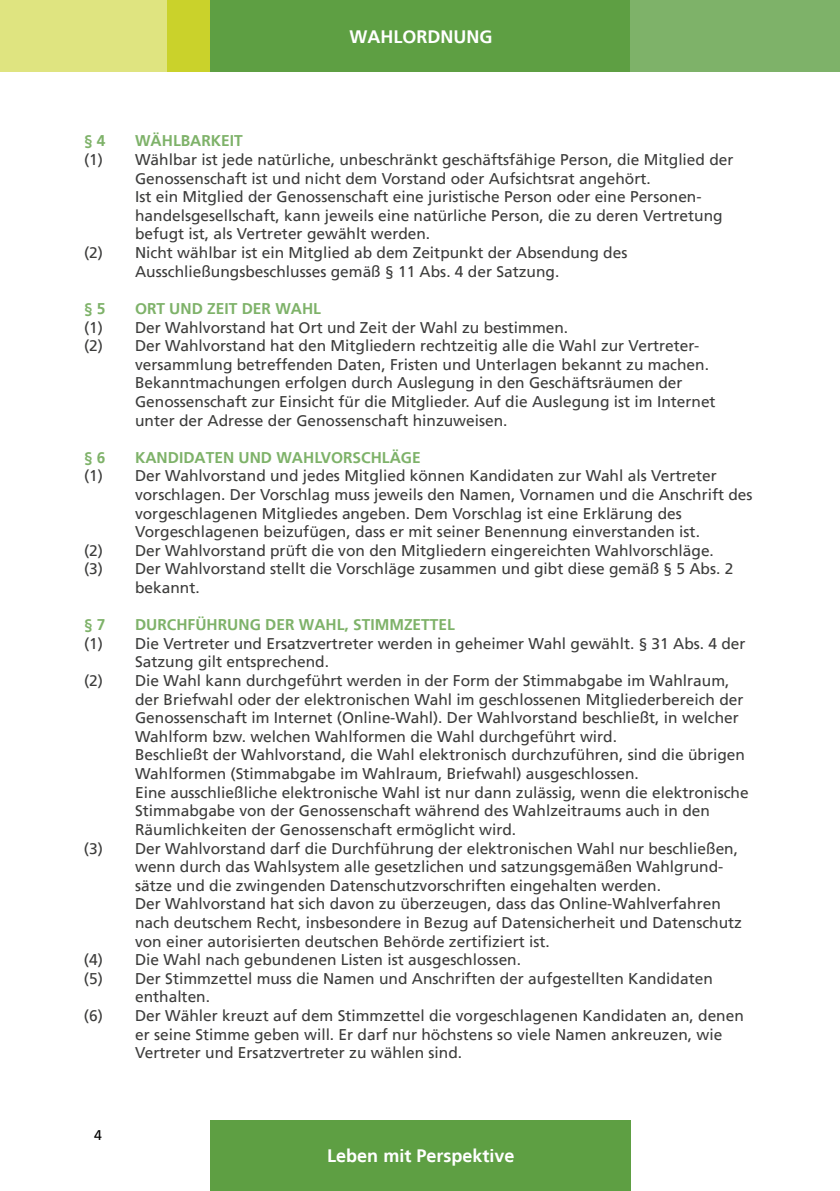
<style>
.page{position:relative;width:840px;height:1191px;background:#fff}
.page>*{position:absolute;margin:0;border:0;box-sizing:border-box;transform-origin:0 0}
.t1{font:700 18px "Frutiger LT";color:#fff}
.t2{font:15.6px "Frutiger LT";color:#3c3c3b}
.t3{font:700 15.6px "Frutiger LT";color:#7eb269}
.t4{font:14px "Frutiger LT";color:#000}
</style>
<div class="page">
<div style="left:210px;top:0;width:420px;height:72px;background:#5e9f43"></div>
<div style="left:0;top:0;width:167px;height:72px;background:#dfe480"></div>
<div style="left:167px;top:0;width:43px;height:72px;background:#cad22b"></div>
<div style="left:630px;top:0;width:209px;height:72px;background:#7eb269"></div>
<div style="left:210px;top:1120px;width:420px;height:71px;background:#5e9f43"></div>
<p class="t1" style="left:349px;top:26px;width:144px">WAHLORDNUNG</p>
<p class="t3" style="left:84px;top:132px;width:23px">§ 4</p>
<p class="t3" style="left:135px;top:132px;width:109px">WÄHLBARKEIT</p>
<p class="t2" style="left:84px;top:150px;width:650px">(1) Wählbar ist jede natürliche, unbeschränkt geschäftsfähige Person, die Mitglied der</p>
<p class="t2" style="left:135px;top:169px;width:517px">Genossenschaft ist und nicht dem Vorstand oder Aufsichtsrat angehört.</p>
<p class="t2" style="left:135px;top:188px;width:567px">Ist ein Mitglied der Genossenschaft eine juristische Person oder eine Personen-</p>
<p class="t2" style="left:135px;top:206px;width:588px">handelsgesellschaft, kann jeweils eine natürliche Person, die zu deren Vertretung</p>
<p class="t2" style="left:135px;top:225px;width:296px">befugt ist, als Vertreter gewählt werden.</p>
<p class="t2" style="left:84px;top:243px;width:544px">(2) Nicht wählbar ist ein Mitglied ab dem Zeitpunkt der Absendung des</p>
<p class="t2" style="left:135px;top:262px;width:425px">Ausschließungsbeschlusses gemäß § 11 Abs. 4 der Satzung.</p>
<p class="t3" style="left:84px;top:299px;width:23px">§ 5</p>
<p class="t3" style="left:135px;top:299px;width:187px">ORT UND ZEIT DER WAHL</p>
<p class="t2" style="left:84px;top:318px;width:485px">(1) Der Wahlvorstand hat Ort und Zeit der Wahl zu bestimmen.</p>
<p class="t2" style="left:84px;top:336px;width:616px">(2) Der Wahlvorstand hat den Mitgliedern rechtzeitig alle die Wahl zur Vertreter-</p>
<p class="t2" style="left:135px;top:355px;width:575px">versammlung betreffenden Daten, Fristen und Unterlagen bekannt zu machen.</p>
<p class="t2" style="left:135px;top:374px;width:548px">Bekanntmachungen erfolgen durch Auslegung in den Geschäftsräumen der</p>
<p class="t2" style="left:135px;top:392px;width:581px">Genossenschaft zur Einsicht für die Mitglieder. Auf die Auslegung ist im Internet</p>
<p class="t2" style="left:135px;top:411px;width:374px">unter der Adresse der Genossenschaft hinzuweisen.</p>
<p class="t3" style="left:84px;top:448px;width:23px">§ 6</p>
<p class="t3" style="left:135px;top:448px;width:287px">KANDIDATEN UND WAHLVORSCHLÄGE</p>
<p class="t2" style="left:84px;top:467px;width:634px">(1) Der Wahlvorstand und jedes Mitglied können Kandidaten zur Wahl als Vertreter</p>
<p class="t2" style="left:135px;top:485px;width:618px">vorschlagen. Der Vorschlag muss jeweils den Namen, Vornamen und die Anschrift des</p>
<p class="t2" style="left:135px;top:504px;width:548px">vorgeschlagenen Mitgliedes angeben. Dem Vorschlag ist eine Erklärung des</p>
<p class="t2" style="left:135px;top:522px;width:566px">Vorgeschlagenen beizufügen, dass er mit seiner Benennung einverstanden ist.</p>
<p class="t2" style="left:84px;top:541px;width:631px">(2) Der Wahlvorstand prüft die von den Mitgliedern eingereichten Wahlvorschläge.</p>
<p class="t2" style="left:84px;top:560px;width:650px">(3) Der Wahlvorstand stellt die Vorschläge zusammen und gibt diese gemäß § 5 Abs. 2</p>
<p class="t2" style="left:135px;top:578px;width:66px">bekannt.</p>
<p class="t3" style="left:84px;top:615px;width:23px">§ 7</p>
<p class="t3" style="left:135px;top:615px;width:321px">DURCHFÜHRUNG DER WAHL, STIMMZETTEL</p>
<p class="t2" style="left:84px;top:634px;width:662px">(1) Die Vertreter und Ersatzvertreter werden in geheimer Wahl gewählt. § 31 Abs. 4 der</p>
<p class="t2" style="left:135px;top:653px;width:195px">Satzung gilt entsprechend.</p>
<p class="t2" style="left:84px;top:671px;width:646px">(2) Die Wahl kann durchgeführt werden in der Form der Stimmabgabe im Wahlraum,</p>
<p class="t2" style="left:135px;top:690px;width:609px">der Briefwahl oder der elektronischen Wahl im geschlossenen Mitgliederbereich der</p>
<p class="t2" style="left:135px;top:708px;width:605px">Genossenschaft im Internet (Online-Wahl). Der Wahlvorstand beschließt, in welcher</p>
<p class="t2" style="left:135px;top:727px;width:483px">Wahlform bzw. welchen Wahlformen die Wahl durchgeführt wird.</p>
<p class="t2" style="left:135px;top:746px;width:611px">Beschließt der Wahlvorstand, die Wahl elektronisch durchzuführen, sind die übrigen</p>
<p class="t2" style="left:135px;top:764px;width:505px">Wahlformen (Stimmabgabe im Wahlraum, Briefwahl) ausgeschlossen.</p>
<p class="t2" style="left:135px;top:783px;width:614px">Eine ausschließliche elektronische Wahl ist nur dann zulässig, wenn die elektronische</p>
<p class="t2" style="left:135px;top:801px;width:576px">Stimmabgabe von der Genossenschaft während des Wahlzeitraums auch in den</p>
<p class="t2" style="left:135px;top:820px;width:382px">Räumlichkeiten der Genossenschaft ermöglicht wird.</p>
<p class="t2" style="left:84px;top:839px;width:655px">(3) Der Wahlvorstand darf die Durchführung der elektronischen Wahl nur beschließen,</p>
<p class="t2" style="left:135px;top:857px;width:589px">wenn durch das Wahlsystem alle gesetzlichen und satzungsgemäßen Wahlgrund-</p>
<p class="t2" style="left:135px;top:876px;width:527px">sätze und die zwingenden Datenschutzvorschriften eingehalten werden.</p>
<p class="t2" style="left:135px;top:894px;width:587px">Der Wahlvorstand hat sich davon zu überzeugen, dass das Online-Wahlverfahren</p>
<p class="t2" style="left:135px;top:913px;width:608px">nach deutschem Recht, insbesondere in Bezug auf Datensicherheit und Datenschutz</p>
<p class="t2" style="left:135px;top:932px;width:416px">von einer autorisierten deutschen Behörde zertifiziert ist.</p>
<p class="t2" style="left:84px;top:950px;width:438px">(4) Die Wahl nach gebundenen Listen ist ausgeschlossen.</p>
<p class="t2" style="left:84px;top:969px;width:630px">(5) Der Stimmzettel muss die Namen und Anschriften der aufgestellten Kandidaten</p>
<p class="t2" style="left:135px;top:987px;width:76px">enthalten.</p>
<p class="t2" style="left:84px;top:1006px;width:661px">(6) Der Wähler kreuzt auf dem Stimmzettel die vorgeschlagenen Kandidaten an, denen</p>
<p class="t2" style="left:135px;top:1025px;width:588px">er seine Stimme geben will. Er darf nur höchstens so viele Namen ankreuzen, wie</p>
<p class="t2" style="left:135px;top:1043px;width:328px">Vertreter und Ersatzvertreter zu wählen sind.</p>
<p class="t4" style="left:94px;top:1126px;width:9px">4</p>
<p class="t1" style="left:327px;top:1145px;width:189px">Leben mit Perspektive</p>
</div>
